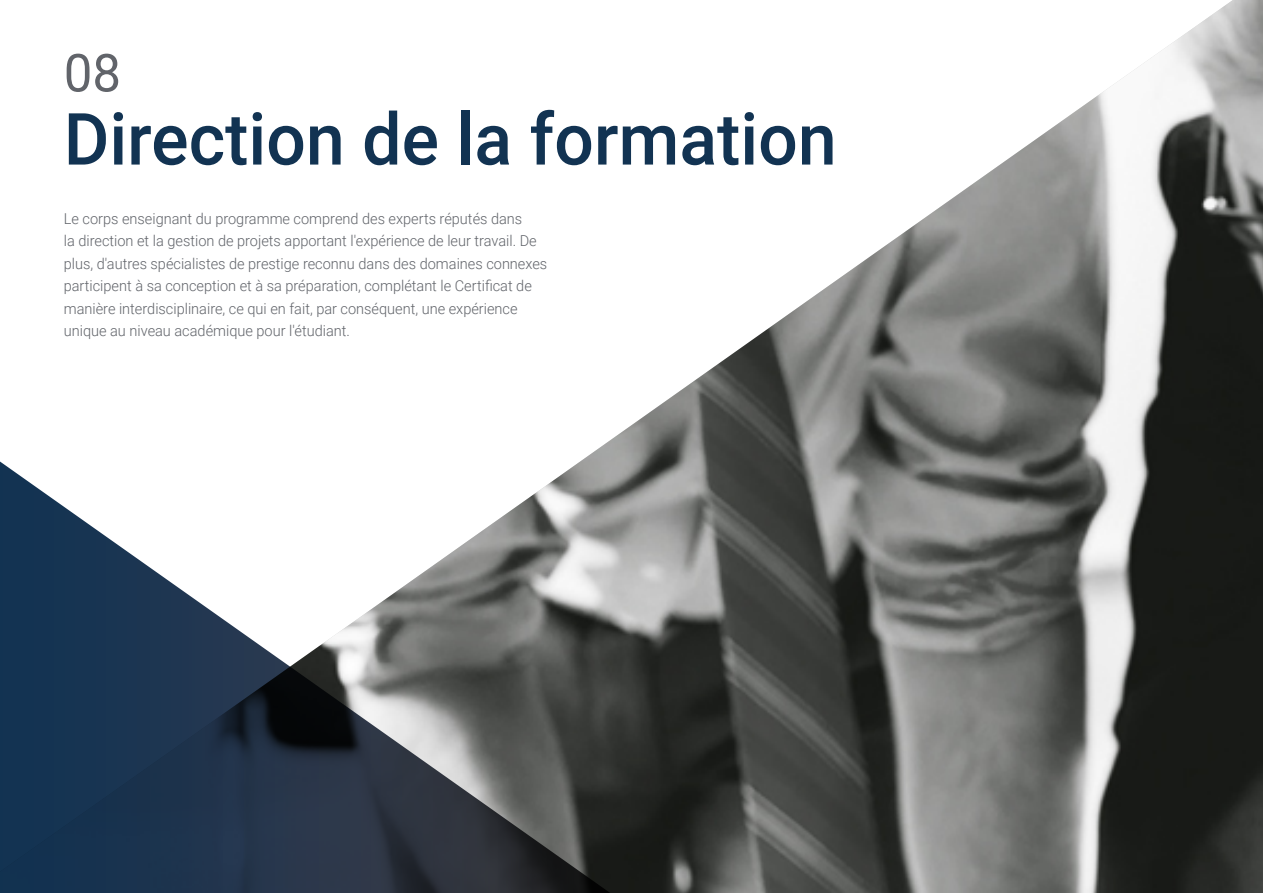
<style>
.page{position:relative;width:1263px;height:893px;background:#fff}
.page>*{position:absolute;margin:0;border:0;box-sizing:border-box;transform-origin:0 0}
.t1{font:500 72px "Roboto";color:#123352}
.t2{font:52.5px "Roboto";color:#61646a}
.t3{font:300 15px/22.5px "Roboto";color:#61646a}
</style>
<div class="page">
<img style="left:602px;top:0;width:661px;height:893px">
<svg style="left:0;top:446px;width:640px;height:447px"></svg>
<h2 class="t2" style="left:64px;top:36px;width:59px">08</h2>
<h1 class="t1" style="left:64px;top:89px;width:774px">Direction de la formation</h1>
<p class="t3" style="left:64px;top:207px;width:485px">Le corps enseignant du programme comprend des experts réputés dans<br>la direction et la gestion de projets apportant l'expérience de leur travail. De plus, d'autres spécialistes de prestige reconnu dans des domaines connexes participent à sa conception et à sa préparation, complétant le Certificat de manière interdisciplinaire, ce qui en fait, par conséquent, une expérience unique au niveau académique pour l'étudiant.</p>
</div>
